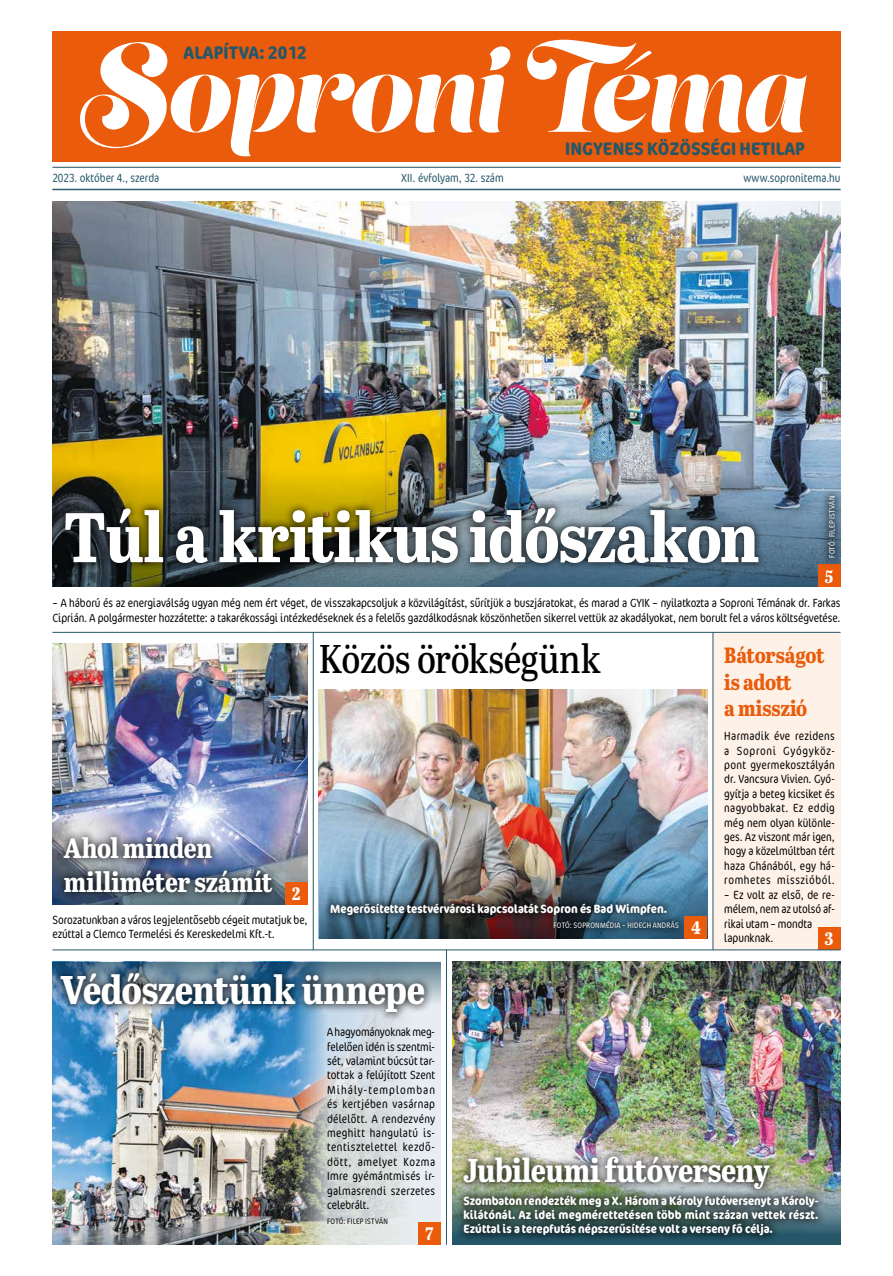
<style>
.page{position:relative;width:893px;height:1276px;background:#fff}
.page>*{position:absolute;margin:0;border:0;box-sizing:border-box;transform-origin:0 0}
.t1{font:107.6px "Lust Script";letter-spacing:-.01em;color:#fff}
.t2{font:700 70px "Abril Titling Cnd";letter-spacing:-.02em;color:#fff}
.t3{font:700 40px "Abril Titling Cnd";letter-spacing:-.015em;color:#fff}
.t4{font:40px "Abril Titling Cnd";letter-spacing:-.015em;color:#000}
.t5{font:700 33px "Abril Titling Cnd";letter-spacing:-.02em;color:#fff}
.t6{font:700 28px/33.6px "Abril Titling Cnd";letter-spacing:-.01em;color:#fff}
.t7{font:700 22px/26.4px "Abril Titling Cnd";letter-spacing:-.01em;color:#ea5b0b}
.t8{font:700 condensed 18.1px "Cocon Pro";letter-spacing:.01em;color:#255769}
.t9{font:700 18px "Abril Titling Cnd";color:#fff}
.t10{font:300 condensed 12px/14.4px "Cocon Pro";letter-spacing:-.005em;color:#000}
.t11{font:700 condensed 12px/14.4px "Cocon Pro";color:#fff;text-align:justify}
.t12{font:300 condensed 12px "Cocon Pro";color:#255769}
.t13{font:300 condensed 8px "Cocon Pro";letter-spacing:.03em;color:#fff}
.t14{font:300 condensed 8px "Cocon Pro";letter-spacing:.03em;color:#000}
.s1{font-size:124.8px}
</style>
<div class="page">
<div style="left:52px;top:31px;width:788px;height:130px;background:#ea5b0b"></div>
<hr style="left:52px;top:167px;width:788px;height:1px;background:#255769">
<hr style="left:52px;top:189px;width:788px;height:1px;background:#255769">
<img style="left:52px;top:643px;width:256px;height:200px">
<div style="left:52px;top:961px;width:389px;height:283px;background:#e7edf2"></div>
<img style="left:52px;top:1021px;width:354px;height:223px">
<img style="left:319px;top:689px;width:388px;height:188px">
<img style="left:52px;top:201px;width:788px;height:268px">
<img style="left:319px;top:877px;width:388px;height:61px">
<svg style="left:52px;top:843px;width:256px;height:61px;background:#707e8b"></svg>
<img style="left:52px;top:469px;width:788px;height:118px">
<div style="left:713px;top:632px;width:127px;height:318px;background:#fef1e7"></div>
<div style="left:56px;top:499px;width:711px;height:73px;background:#000;opacity:.8"></div>
<div style="left:818px;top:927px;width:22px;height:22px;background:#ea5b0b"></div>
<div style="left:818px;top:564px;width:22px;height:23px;background:#ea5b0b"></div>
<div style="left:285px;top:882px;width:23px;height:22px;background:#ea5b0b"></div>
<div style="left:418px;top:1222px;width:23px;height:22px;background:#ea5b0b"></div>
<img style="left:452px;top:961px;width:388px;height:272px">
<div style="left:455px;top:1147px;width:323px;height:50px;background:#000;opacity:.8"></div>
<div style="left:455px;top:1186px;width:372px;height:58px;background:#000;opacity:.8"></div>
<div style="left:322px;top:895px;width:365px;height:42px;background:#000;opacity:.8"></div>
<hr style="left:713px;top:632px;width:1px;height:318px;background:#255769">
<hr style="left:52px;top:632px;width:788px;height:1px;background:#255769">
<hr style="left:52px;top:949px;width:788px;height:1px;background:#255769">
<hr style="left:446px;top:949px;width:1px;height:295px;background:#255769">
<hr style="left:313px;top:632px;width:1px;height:318px;background:#255769">
<div style="left:685px;top:916px;width:22px;height:22px;background:#ea5b0b"></div>
<div style="left:55px;top:828px;width:226px;height:73px;background:#000;opacity:.8"></div>
<div style="left:820px;top:487px;width:24px;height:80px;background:#000;opacity:.8"></div>
<svg style="left:52px;top:961px;width:389px;height:41px"></svg>
<div style="left:52px;top:964px;width:381px;height:57px;background:#000;opacity:.8"></div>
<h1 class="t1" style="left:80px;top:24px;width:727px"><span class="s1">S</span>oproni Téma</h1>
<h3 class="t8" style="left:184px;top:40px;width:124px">ALAPÍTVA: 2012</h3>
<h3 class="t8" style="left:565px;top:136px;width:241px">INGYENES KÖZÖSSÉGI HETILAP</h3>
<p class="t12" style="left:52px;top:170px;width:108px">2023. október 4., szerda</p>
<p class="t12" style="left:401px;top:170px;width:104px">XII. évfolyam, 32. szám</p>
<p class="t12" style="left:744px;top:170px;width:98px">www.sopronitema.hu</p>
<h2 class="t2" style="left:64px;top:486px;width:697px">Túl a kritikus időszakon</h2>
<p class="t13" style="left:827px;top:558px;width:64px;rotate:-90deg">FOTÓ: FILEP ISTVÁN</p>
<h3 class="t9" style="left:825px;top:563px;width:10px">5</h3>
<p class="t10" style="left:52px;top:596px;width:789px">– A háború és az energiaválság ugyan még nem ért véget, de visszakapcsoljuk a közvilágítást, sűrítjük a buszjáratokat, és marad a GYIK – nyilatkozta a Soproni Témának dr. Farkas<br>Ciprián. A polgármester hozzátette: a takarékossági intézkedéseknek és a felelős gazdálkodásnak köszönhetően sikerrel vettük az akadályokat, nem borult fel a város költségvetése.</p>
<h3 class="t4" style="left:319px;top:630px;width:283px">Közös örökségünk</h3>
<h3 class="t6" style="left:64px;top:830px;width:210px">Ahol minden milliméter számít</h3>
<h3 class="t9" style="left:292px;top:880px;width:10px">2</h3>
<p class="t10" style="left:52px;top:912px;width:257px">Sorozatunkban a város legjelentősebb cégeit mutatjuk be, ezúttal a Clemco Termelési és Kereskedelmi Kft.-t.</p>
<p class="t11" style="left:330px;top:901px;width:339px">Megerősítette testvérvárosi kapcsolatát Sopron és Bad Wimpfen.</p>
<p class="t13" style="left:554px;top:920px;width:127px">FOTÓ: SOPRONMÉDIA – HIDEGH ANDRÁS</p>
<h3 class="t9" style="left:691px;top:914px;width:11px">4</h3>
<h3 class="t3" style="left:61px;top:961px;width:366px">Védőszentünk ünnepe</h3>
<h3 class="t7" style="left:724px;top:641px;width:102px">Bátorságot is adott<br>a misszió</h3>
<p class="t10" style="left:724px;top:729px;width:112px;text-align:justify">Harmadik éve rezidens a Soproni Gyógyköz&shy;pont gyermekosztályán dr. Vancsura Vivien. Gyó&shy;gyítja a beteg kicsiket és nagyobbakat. Ez eddig még nem olyan különle&shy;ges. Az viszont már igen, hogy a közelmúltban tért haza Ghánából, egy há&shy;romhetes misszióból.</p>
<p class="t10" style="left:724px;top:887px;width:112px">– Ez volt az első, de re&shy;mélem, nem az utolsó af&shy;rikai utam – mondta lapunknak.</p>
<h3 class="t9" style="left:825px;top:926px;width:10px">3</h3>
<p class="t10" style="left:327px;top:1024px;width:110px;text-align:justify">A hagyományoknak meg&shy;felelően idén is szentmi&shy;sét, valamint búcsút tar&shy;tottak a felújított Szent Mihály-templomban és kertjében vasárnap délelőtt. A rendezvény meghitt hangulatú is&shy;tentisztelettel kezdő&shy;dött, amelyet Kozma Imre gyémántmisés ir&shy;galmasrendi szerzetes celebrált.</p>
<p class="t14" style="left:327px;top:1216px;width:62px">FOTÓ: FILEP ISTVÁN</p>
<h3 class="t9" style="left:426px;top:1221px;width:9px">7</h3>
<h3 class="t5" style="left:463px;top:1146px;width:308px">Jubileumi futóverseny</h3>
<p class="t11" style="left:463px;top:1192px;width:357px">Szombaton rendezték meg a X. Három a Károly futóversenyt a Károly&shy;kilátónál. Az idei megmérettetésen több mint százan vettek részt.<br>Ezúttal is a terepfutás népszerűsítése volt a verseny fő célja.</p>
</div>
